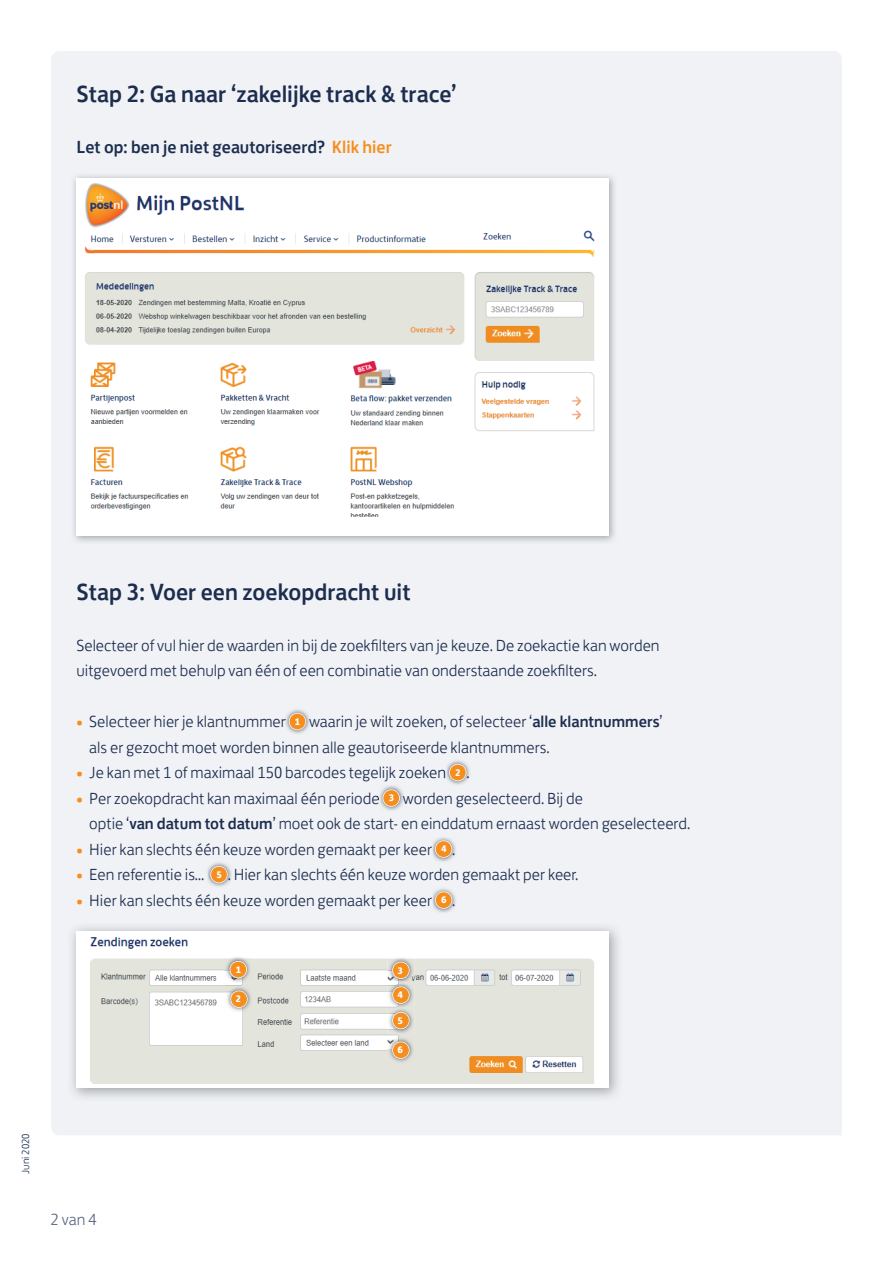
<style>
.page{position:relative;width:893px;height:1263px;background:#fff}
.page>*{position:absolute;margin:0;border:0;box-sizing:border-box;transform-origin:0 0}
.t1{font:500 24px "Post NL";color:#1c2d4e}
.t2{font:500 18px "Post NL";color:#1c2d4e}
.t3{font:300 16.5px/25.5px "Post NL";color:#1c2d4e}
.t4{font:300 16.5px "Post NL";color:#586783}
.t5{font:300 10.5px "Post NL";color:#1c2d4e}
.t6{font:700 9.75px "Post NL";color:#fff}
.s1{color:#f68e1e}
.s2{font-weight:700;color:#f68e1e}
.s3{font-weight:700;font-size:9.75px;color:#fff}
.s4{font-weight:500}
</style>
<div class="page">
<div style="left:51px;top:51px;width:791px;height:1084px;background:#f0f2f6"></div>
<img style="left:70px;top:172px;width:548px;height:373px">
<div style="left:77px;top:178px;width:532px;height:358px;background:#fff"></div>
<img style="left:84px;top:183px;width:511px;height:334px">
<img style="left:284px;top:708px;width:27px;height:27px">
<svg style="left:284px;top:713px;width:22px;height:17px"></svg>
<img style="left:444px;top:759px;width:27px;height:27px">
<svg style="left:444px;top:764px;width:22px;height:18px"></svg>
<img style="left:378px;top:785px;width:26px;height:26px">
<svg style="left:378px;top:789px;width:22px;height:18px"></svg>
<img style="left:430px;top:836px;width:27px;height:26px">
<svg style="left:430px;top:840px;width:22px;height:18px"></svg>
<img style="left:206px;top:861px;width:26px;height:27px">
<svg style="left:206px;top:866px;width:22px;height:17px"></svg>
<img style="left:430px;top:887px;width:27px;height:26px">
<svg style="left:430px;top:891px;width:22px;height:18px"></svg>
<img style="left:67px;top:922px;width:555px;height:179px">
<div style="left:77px;top:931px;width:532px;height:157px;background:#fff"></div>
<img style="left:90px;top:937px;width:504px;height:147px">
<img style="left:225px;top:956px;width:27px;height:27px">
<svg style="left:230px;top:961px;width:17px;height:17px"></svg>
<img style="left:226px;top:986px;width:26px;height:26px">
<svg style="left:230px;top:990px;width:18px;height:18px"></svg>
<img style="left:388px;top:957px;width:26px;height:77px">
<img style="left:388px;top:1037px;width:26px;height:26px">
<svg style="left:392px;top:1041px;width:18px;height:18px"></svg>
<svg style="left:388px;top:962px;width:26px;height:67px;background:#e0bd95"></svg>
<h1 class="t1" style="left:77px;top:74px;width:382px">Stap 2: Ga naar ‘zakelijke track &amp; trace’</h1>
<p class="t2" style="left:77px;top:132px;width:317px">Let op: ben je niet geautoriseerd? <span class="s1">Klik hier</span></p>
<h1 class="t1" style="left:77px;top:572px;width:336px">Stap 3: Voer een zoekopdracht uit</h1>
<p class="t3" style="left:77px;top:631px;width:585px">Selecteer of vul hier de waarden in bij de zoekfilters van je keuze. De zoekactie kan worden uitgevoerd met behulp van één of een combinatie van onderstaande zoekfilters.</p>
<p class="t3" style="left:89px;top:707px;width:575px;text-indent:-13px"><span class="s2">•</span> Selecteer hier je klantnummer <span class="s3">1</span> waarin je wilt zoeken, of selecteer ‘<span class="s4">alle klantnummers</span>’ als er gezocht moet worden binnen alle geautoriseerde klantnummers.</p>
<p class="t3" style="left:77px;top:758px;width:395px"><span class="s2">•</span> Je kan met 1 of maximaal 150 barcodes tegelijk zoeken <span class="s3">2</span> .</p>
<p class="t3" style="left:89px;top:784px;width:603px;text-indent:-13px"><span class="s2">•</span> Per zoekopdracht kan maximaal één periode <span class="s3">3</span> worden geselecteerd. Bij de<br>optie ‘<span class="s4">van datum tot datum</span>’ moet ook de start- en einddatum ernaast worden geselecteerd.</p>
<p class="t3" style="left:77px;top:835px;width:380px"><span class="s2">•</span> Hier kan slechts één keuze worden gemaakt per keer <span class="s3">4</span> .</p>
<p class="t3" style="left:77px;top:860px;width:503px"><span class="s2">•</span> Een referentie is… <span class="s3">5</span> . Hier kan slechts één keuze worden gemaakt per keer.</p>
<p class="t3" style="left:77px;top:886px;width:380px"><span class="s2">•</span> Hier kan slechts één keuze worden gemaakt per keer <span class="s3">6</span> .</p>
<p class="t6" style="left:236px;top:961px;width:7px">1</p>
<p class="t6" style="left:236px;top:991px;width:7px">2</p>
<p class="t6" style="left:397px;top:962px;width:7px">3</p>
<p class="t6" style="left:397px;top:987px;width:7px">4</p>
<p class="t6" style="left:397px;top:1012px;width:7px">5</p>
<p class="t6" style="left:397px;top:1042px;width:7px">6</p>
<p class="t5" style="left:17px;top:1174px;width:42px;rotate:-90deg">Juni 2020</p>
<p class="t4" style="left:51px;top:1206px;width:48px">2 van 4</p>
</div>
